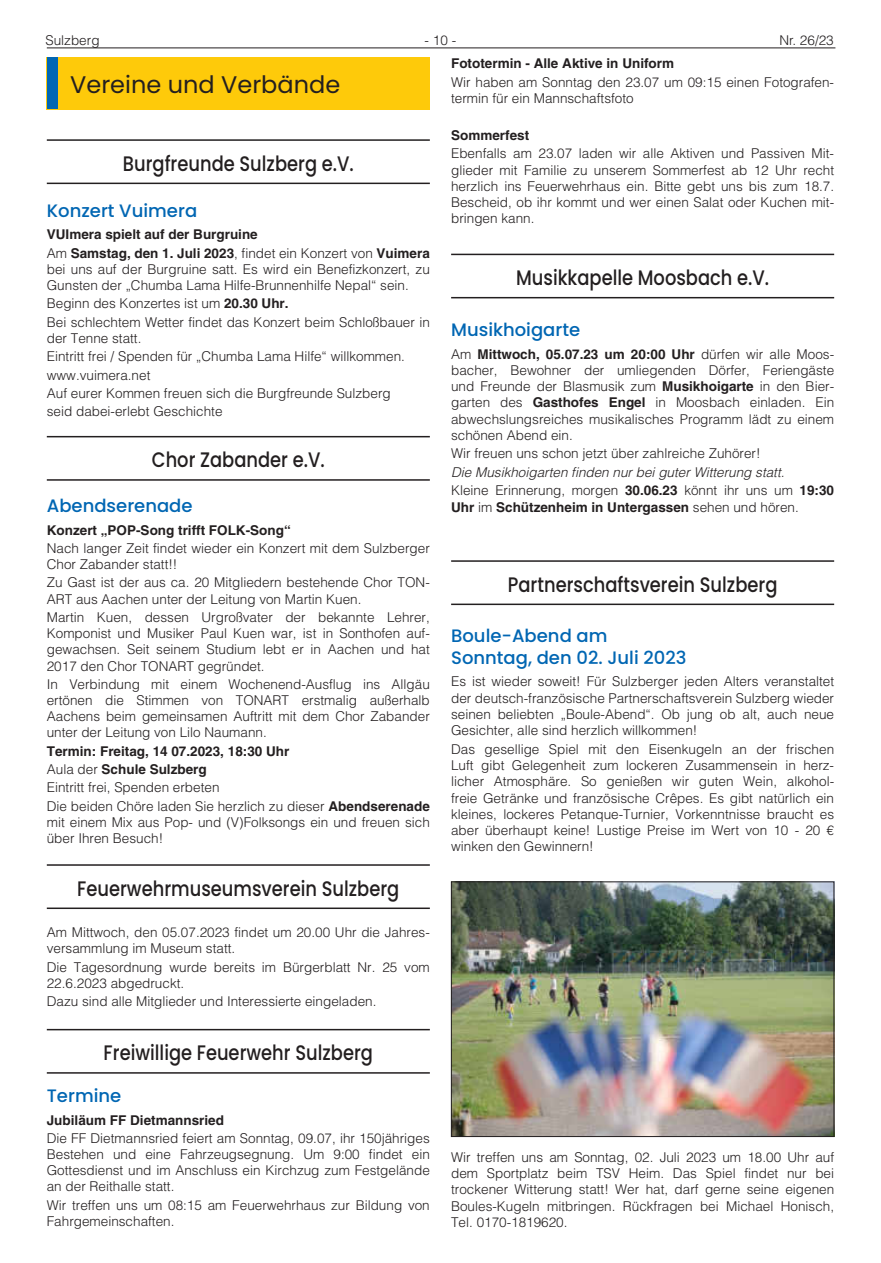
<style>
.page{position:relative;width:881px;height:1263px;background:#fff}
.page>*{position:absolute;margin:0;border:0;box-sizing:border-box;transform-origin:0 0}
.t1{font:24px "Poppins";color:#231f20}
.t2{font:500 21px "Poppins";color:#231f20;scale:.85 1}
.t3{font:500 18px/21.1px "Poppins";color:#0166b3}
.t4{font:300 13.5px/16.4px "Helvetica LT";color:#231f20}
.t5{font:700 13.5px/18.3px "Helvetica LT";color:#231f20}
.t6{font:italic 300 13.5px/18.5px "Helvetica LT";color:#231f20}
.s1{font-weight:300}
.s2{font-weight:700}
.s3{font-style:normal}
.s4{font-weight:700;font-style:normal}
</style>
<div class="page">
<hr style="left:47px;top:48px;width:788px;height:1px;background:#231f20">
<hr style="left:451px;top:254px;width:382px;height:1px;background:#231f20">
<hr style="left:451px;top:297px;width:382px;height:1px;background:#231f20">
<hr style="left:451px;top:560px;width:382px;height:2px;background:#231f20">
<hr style="left:451px;top:604px;width:382px;height:1px;background:#231f20">
<img style="left:453px;top:884px;width:378px;height:251px">
<div style="left:451px;top:882px;width:382px;height:255px;border:1px solid #231f20"></div>
<hr style="left:47px;top:139px;width:382px;height:2px;background:#231f20">
<hr style="left:47px;top:183px;width:382px;height:1px;background:#231f20">
<hr style="left:47px;top:436px;width:382px;height:1px;background:#231f20">
<hr style="left:47px;top:479px;width:382px;height:2px;background:#231f20">
<hr style="left:47px;top:864px;width:382px;height:2px;background:#231f20">
<hr style="left:47px;top:907px;width:382px;height:2px;background:#231f20">
<hr style="left:47px;top:1029px;width:382px;height:1px;background:#231f20">
<hr style="left:47px;top:1072px;width:382px;height:2px;background:#231f20">
<div style="left:47px;top:57px;width:382px;height:52px;background:#feca0a"></div>
<div style="left:47px;top:57px;width:10px;height:52px;background:#0166b3"></div>
<p class="t4" style="left:45px;top:32px;width:56px">Sulzberg</p>
<p class="t4" style="left:424px;top:32px;width:33px">- 10 -</p>
<p class="t4" style="left:779px;top:32px;width:56px">Nr. 26/23</p>
<p class="t5" style="left:451px;top:54px;width:224px">Fototermin - Alle Aktive in Uniform</p>
<p class="t4" style="left:451px;top:74px;width:384px">Wir haben am Sonntag den 23.07 um 09:15 einen Fotografen&shy;termin für ein Mannschaftsfoto</p>
<p class="t5" style="left:451px;top:126px;width:80px">Sommerfest</p>
<p class="t4" style="left:451px;top:145px;width:384px;text-align:justify">Ebenfalls am 23.07 laden wir alle Aktiven und Passiven Mit&shy;glieder mit Familie zu unserem Sommerfest ab 12 Uhr recht herzlich ins Feuerwehrhaus ein. Bitte gebt uns bis zum 18.7.<br>Bescheid, ob ihr kommt und wer einen Salat oder Kuchen mit&shy;bringen kann.</p>
<h1 class="t1" style="left:70px;top:71px;width:271px">Vereine und Verbände</h1>
<h2 class="t2" style="left:123px;top:151px;width:273px">Burgfreunde Sulzberg e.V.</h2>
<h3 class="t3" style="left:47px;top:200px;width:152px">Konzert Vuimera</h3>
<p class="t5" style="left:47px;top:225px;width:384px">VUImera spielt auf der Burgruine<br><span class="s1">Am</span> Samstag, den 1. Juli 2023<span class="s1">, findet ein Konzert von</span> Vuimera</p>
<p class="t4" style="left:47px;top:261px;width:384px">bei uns auf der Burgruine satt. Es wird ein Benefizkonzert, zu<br>Gunsten der „Chumba Lama Hilfe-Brunnenhilfe Nepal“ sein.</p>
<p class="t4" style="left:47px;top:294px;width:384px;line-height:18.3px">Beginn des Konzertes ist um <span class="s2">20.30 Uhr.<br></span>Bei schlechtem Wetter findet das Konzert beim Schloßbauer in</p>
<p class="t4" style="left:47px;top:329px;width:359px;line-height:18.3px">der Tenne statt.<br>Eintritt frei / Spenden für „Chumba Lama Hilfe“ willkommen. www.vuimera.net<br>Auf eurer Kommen freuen sich die Burgfreunde Sulzberg seid dabei-erlebt Geschichte</p>
<h2 class="t2" style="left:152px;top:448px;width:205px">Chor Zabander e.V.</h2>
<h3 class="t3" style="left:47px;top:495px;width:147px">Abendserenade</h3>
<p class="t5" style="left:47px;top:520px;width:245px">Konzert „POP-Song trifft FOLK-Song“</p>
<p class="t4" style="left:47px;top:540px;width:384px">Nach langer Zeit findet wieder ein Konzert mit dem Sulzberger<br>Chor Zabander statt!!</p>
<p class="t4" style="left:47px;top:574px;width:384px">Zu Gast ist der aus ca. 20 Mitgliedern bestehende Chor TON-<br>ART aus Aachen unter der Leitung von Martin Kuen.</p>
<p class="t4" style="left:47px;top:609px;width:384px;text-align:justify">Martin Kuen, dessen Urgroßvater der bekannte Lehrer, Komponist und Musiker Paul Kuen war, ist in Sonthofen auf&shy;gewachsen. Seit seinem Studium lebt er in Aachen und hat 2017 den Chor TONART gegründet.</p>
<p class="t4" style="left:47px;top:676px;width:384px;text-align:justify">In Verbindung mit einem Wochenend-Ausflug ins Allgäu ertönen die Stimmen von TONART erstmalig außerhalb Aachens beim gemeinsamen Auftritt mit dem Chor Zabander unter der Leitung von Lilo Naumann.</p>
<p class="t4" style="left:47px;top:742px;width:384px;line-height:18.3px"><span class="s2">Termin: Freitag, 14 07.2023, 18:30 Uhr<br></span>Aula der <span class="s2">Schule Sulzberg<br></span>Eintritt frei, Spenden erbeten<br>Die beiden Chöre laden Sie herzlich zu dieser <span class="s2">Abendserenade</span></p>
<p class="t4" style="left:47px;top:814px;width:384px">mit einem Mix aus Pop- und (V)Folksongs ein und freuen sich über Ihren Besuch!</p>
<h2 class="t2" style="left:77px;top:876px;width:380px">Feuerwehrmuseumsverein Sulzberg</h2>
<p class="t4" style="left:47px;top:924px;width:384px">Am Mittwoch, den 05.07.2023 findet um 20.00 Uhr die Jahres&shy;versammlung im Museum statt.</p>
<p class="t4" style="left:47px;top:959px;width:384px">Die Tagesordnung wurde bereits im Bürgerblatt Nr. 25 vom<br>22.6.2023 abgedruckt.</p>
<p class="t4" style="left:47px;top:993px;width:331px">Dazu sind alle Mitglieder und Interessierte eingeladen.</p>
<h2 class="t2" style="left:104px;top:1040px;width:318px">Freiwillige Feuerwehr Sulzberg</h2>
<h3 class="t3" style="left:47px;top:1085px;width:76px">Termine</h3>
<p class="t5" style="left:47px;top:1110px;width:179px">Jubiläum FF Dietmannsried</p>
<p class="t4" style="left:47px;top:1130px;width:384px;text-align:justify">Die FF Dietmannsried feiert am Sonntag, 09.07, ihr 150jähriges Bestehen und eine Fahrzeugsegnung. Um 9:00 findet ein Gottesdienst und im Anschluss ein Kirchzug zum Festgelände an der Reithalle statt.</p>
<p class="t4" style="left:47px;top:1197px;width:384px">Wir treffen uns um 08:15 am Feuerwehrhaus zur Bildung von<br>Fahrgemeinschaften.</p>
<h2 class="t2" style="left:516px;top:265px;width:299px">Musikkapelle Moosbach e.V.</h2>
<h3 class="t3" style="left:451px;top:319px;width:130px">Musikhoigarte</h3>
<p class="t4" style="left:451px;top:345px;width:384px;text-align:justify">Am <span class="s2">Mittwoch, 05.07.23 um 20:00 Uhr</span> dürfen wir alle Moos&shy;bacher, Bewohner der umliegenden Dörfer, Feriengäste und Freunde der Blasmusik zum <span class="s2">Musikhoigarte</span> in den Bier&shy;garten des <span class="s2">Gasthofes Engel</span> in Moosbach einladen. Ein abwechslungsreiches musikalisches Programm lädt zu einem schönen Abend ein.</p>
<p class="t4" style="left:451px;top:445px;width:311px">Wir freuen uns schon jetzt über zahlreiche Zuhörer!</p>
<p class="t6" style="left:451px;top:463px;width:384px">Die Musikhoigarten finden nur bei guter Witterung statt.<br><span class="s3">Kleine Erinnerung, morgen</span> <span class="s4">30.06.23</span> <span class="s3">könnt ihr uns um</span> <span class="s4">19:30</span></p>
<p class="t5" style="left:451px;top:498px;width:349px">Uhr <span class="s1">im</span> Schützenheim in Untergassen <span class="s1">sehen und hören.</span></p>
<h2 class="t2" style="left:507px;top:572px;width:318px">Partnerschaftsverein Sulzberg</h2>
<h3 class="t3" style="left:451px;top:626px;width:237px">Boule-Abend am<br>Sonntag, den 02. Juli 2023</h3>
<p class="t4" style="left:451px;top:673px;width:384px;text-align:justify">Es ist wieder soweit! Für Sulzberger jeden Alters veranstaltet der deutsch-französische Partnerschaftsverein Sulzberg wieder seinen beliebten „Boule-Abend“. Ob jung ob alt, auch neue Gesichter, alle sind herzlich willkommen!</p>
<p class="t4" style="left:451px;top:740px;width:384px;text-align:justify">Das gesellige Spiel mit den Eisenkugeln an der frischen Luft gibt Gelegenheit zum lockeren Zusammensein in herz&shy;licher Atmosphäre. So genießen wir guten Wein, alkohol&shy;freie Getränke und französische Crêpes. Es gibt natürlich ein kleines, lockeres Petanque-Turnier, Vorkenntnisse braucht es aber überhaupt keine! Lustige Preise im Wert von 10 - 20 € winken den Gewinnern!</p>
<p class="t4" style="left:451px;top:1148px;width:384px;text-align:justify">Wir treffen uns am Sonntag, 02. Juli 2023 um 18.00 Uhr auf dem Sportplatz beim TSV Heim. Das Spiel findet nur bei trockener Witterung statt! Wer hat, darf gerne seine eigenen Boules-Kugeln mitbringen. Rückfragen bei Michael Honisch, Tel. 0170-1819620.</p>
</div>
